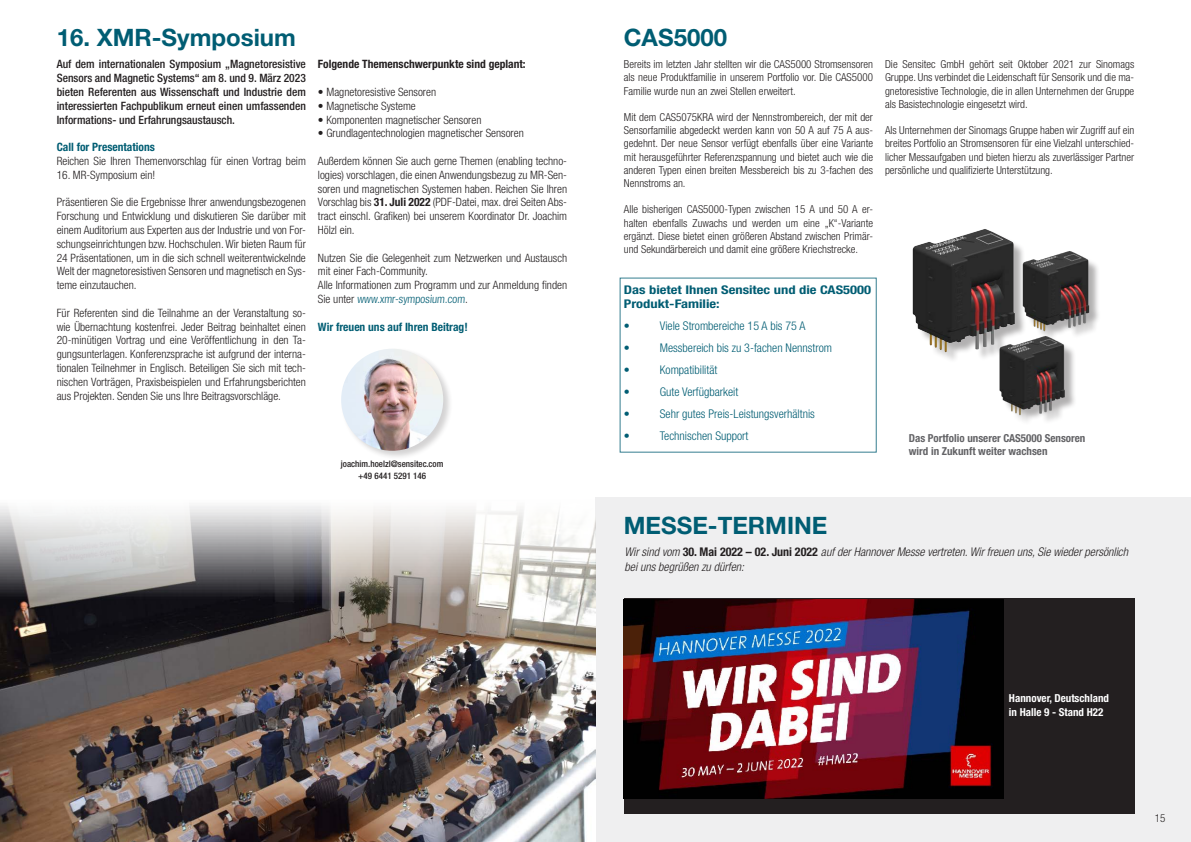
<style>
.page{position:relative;width:1191px;height:842px;background:#fff}
.page>*{position:absolute;margin:0;border:0;box-sizing:border-box;transform-origin:0 0}
.t1{font:700 24px "Helvetica Neue LT Std";color:#005d73}
.t2{font:300 condensed 12px "Helvetica Neue LT Std";color:#005d73}
.t3{font:italic 300 condensed 12px/14.4px "Helvetica Neue LT Std";color:#231f20}
.t4{font:700 condensed 12px "Helvetica Neue LT Std";color:#005d73;scale:1.21 1}
.t5{font:300 condensed 11.5px/13.8px "Helvetica Neue LT Std";color:#231f20;text-align:justify}
.t6{font:500 condensed 11.5px/13.8px "Helvetica Neue LT Std";color:#231f20;text-align:justify}
.t7{font:700 condensed 11.5px "Helvetica Neue LT Std";color:#005d73}
.t8{font:700 condensed 11.5px "Helvetica Neue LT Std";color:#231f20}
.t9{font:300 condensed 11px/13.2px "Helvetica Neue LT Std";color:#231f20;text-align:justify}
.t10{font:700 condensed 11px/13.2px "Helvetica Neue LT Std";color:#636366}
.t11{font:700 condensed 11px "Helvetica Neue LT Std";color:#fff}
.t12{font:500 condensed 9px "Helvetica Neue LT Std";color:#231f20}
.s1{font-weight:700}
.s2{color:#005d73}
.s3{font-weight:700;font-style:normal}
</style>
<div class="page">
<div style="left:595px;top:497px;width:596px;height:345px;background:#efeff0"></div>
<div style="left:914px;top:231px;width:186px;height:195px;background:#231f20;opacity:.35"></div>
<img style="left:912px;top:229px;width:106px;height:125px">
<img style="left:1020px;top:251px;width:71px;height:81px">
<img style="left:996px;top:335px;width:72px;height:81px">
<img style="left:0;top:506px;width:595px;height:336px">
<div style="left:340px;top:348px;width:113px;height:113px;background:#231f20;opacity:.2"></div>
<img style="left:341px;top:349px;width:102px;height:102px;border-radius:51px">
<div style="left:624px;top:598px;width:510px;height:216px;background:#231f20"></div>
<img style="left:624px;top:599px;width:379px;height:199px">
<p class="t1" style="left:57px;top:23px;width:241px">16. XMR-Symposium</p>
<p class="t6" style="left:57px;top:57px;width:251px">Auf dem internationalen Symposium „Magnetoresistive Sensors and Magnetic Systems“ am 8. und 9. März 2023 bieten Referenten aus Wissenschaft und Industrie dem interessierten Fachpublikum erneut einen umfassenden Informations- und Erfahrungsaustausch.</p>
<p class="t7" style="left:57px;top:140px;width:100px">Call for Presentations</p>
<p class="t5" style="left:57px;top:154px;width:251px">Reichen Sie Ihren Themenvorschlag für einen Vortrag beim</p>
<p class="t5" style="left:57px;top:168px;width:100px">16. MR-Symposium ein!</p>
<p class="t5" style="left:57px;top:195px;width:251px">Präsentieren Sie die Ergebnisse Ihrer anwendungsbezogenen Forschung und Entwicklung und diskutieren Sie darüber mit einem Auditorium aus Experten aus der Industrie und von For&shy;schungseinrichtungen bzw. Hochschulen. Wir bieten Raum für 24 Präsentationen, um in die sich schnell weiterentwickelnde Welt der magnetoresistiven Sensoren und magnetisch en Sys&shy;teme einzutauchen.</p>
<p class="t5" style="left:57px;top:306px;width:251px">Für Referenten sind die Teilnahme an der Veranstaltung so&shy;wie Übernachtung kostenfrei. Jeder Beitrag beinhaltet einen 20-minütigen Vortrag und eine Veröffentlichung in den Ta&shy;gungsunterlagen. Konferenzsprache ist aufgrund der interna&shy;tionalen Teilnehmer in Englisch. Beteiligen Sie sich mit tech&shy;nischen Vorträgen, Praxisbeispielen und Erfahrungsberichten aus Projekten. Senden Sie uns Ihre Beitragsvorschläge.</p>
<p class="t8" style="left:318px;top:57px;width:209px">Folgende Themenschwerpunkte sind geplant:</p>
<p class="t5" style="left:318px;top:85px;width:120px">• Magnetoresistive Sensoren</p>
<p class="t5" style="left:318px;top:99px;width:99px">• Magnetische Systeme</p>
<p class="t5" style="left:318px;top:113px;width:165px">• Komponenten magnetischer Sensoren</p>
<p class="t5" style="left:318px;top:126px;width:207px">• Grundlagentechnologien magnetischer Sensoren</p>
<p class="t5" style="left:318px;top:154px;width:251px">Außerdem können Sie auch gerne Themen (enabling techno&shy;logies) vorschlagen, die einen Anwendungsbezug zu MR-Sen&shy;soren und magnetischen Systemen haben. Reichen Sie Ihren Vorschlag bis <span class="s1">31. Juli 2022</span> (PDF-Datei, max. drei Seiten Abs&shy;tract einschl. Grafiken) bei unserem Koordinator Dr. Joachim Hölzl ein.</p>
<p class="t5" style="left:318px;top:251px;width:251px">Nutzen Sie die Gelegenheit zum Netzwerken und Austausch mit einer Fach-Community.</p>
<p class="t5" style="left:318px;top:278px;width:251px">Alle Informationen zum Programm und zur Anmeldung finden<br>Sie unter <span class="s2">www.xmr-symposium.com</span>.</p>
<p class="t7" style="left:318px;top:320px;width:151px">Wir freuen uns auf Ihren Beitrag!</p>
<p class="t12" style="left:341px;top:458px;width:104px">joachim.hoelzl@sensitec.com</p>
<p class="t12" style="left:358px;top:470px;width:70px">+49 6441 5291 146</p>
<p class="t1" style="left:624px;top:23px;width:105px">CAS5000</p>
<p class="t9" style="left:624px;top:58px;width:251px">Bereits im letzten Jahr stellten wir die CAS5000 Stromsensoren als neue Produktfamilie in unserem Portfolio vor. Die CAS5000<br>Familie wurde nun an zwei Stellen erweitert.</p>
<p class="t9" style="left:624px;top:110px;width:251px">Mit dem CAS5075KRA wird der Nennstrombereich, der mit der Sensorfamilie abgedeckt werden kann von 50 A auf 75 A aus&shy;gedehnt. Der neue Sensor verfügt ebenfalls über eine Variante mit herausgeführter Referenzspannung und bietet auch wie die anderen Typen einen breiten Messbereich bis zu 3-fachen des Nennstroms an.</p>
<p class="t9" style="left:624px;top:203px;width:251px">Alle bisherigen CAS5000-Typen zwischen 15 A und 50 A er&shy;halten ebenfalls Zuwachs und werden um eine „K“-Variante ergänzt. Diese bietet einen größeren Abstand zwischen Primär&shy;und Sekundärbereich und damit eine größere Kriechstrecke.</p>
<p class="t4" style="left:624px;top:282px;width:206px">Das bietet Ihnen Sensitec und die CAS5000</p>
<p class="t4" style="left:624px;top:297px;width:81px">Produkt-Familie:</p>
<p class="t2" style="left:624px;top:319px;width:7px">•</p>
<p class="t2" style="left:660px;top:319px;width:147px">Viele Strombereiche 15 A bis 75 A</p>
<p class="t2" style="left:624px;top:341px;width:7px">•</p>
<p class="t2" style="left:660px;top:341px;width:174px">Messbereich bis zu 3-fachen Nennstrom</p>
<p class="t2" style="left:624px;top:363px;width:7px">•</p>
<p class="t2" style="left:660px;top:363px;width:59px">Kompatibilität</p>
<p class="t2" style="left:624px;top:385px;width:7px">•</p>
<p class="t2" style="left:660px;top:385px;width:80px">Gute Verfügbarkeit</p>
<p class="t2" style="left:624px;top:407px;width:7px">•</p>
<p class="t2" style="left:660px;top:407px;width:156px">Sehr gutes Preis-Leistungsverhältnis</p>
<p class="t2" style="left:624px;top:429px;width:7px">•</p>
<p class="t2" style="left:660px;top:429px;width:90px">Technischen Support</p>
<p class="t9" style="left:885px;top:58px;width:251px">Die Sensitec GmbH gehört seit Oktober 2021 zur Sinomags Gruppe. Uns verbindet die Leidenschaft für Sensorik und die ma&shy;gnetoresistive Technologie, die in allen Unternehmen der Gruppe als Basistechnologie eingesetzt wird.</p>
<p class="t9" style="left:885px;top:124px;width:251px">Als Unternehmen der Sinomags Gruppe haben wir Zugriff auf ein breites Portfolio an Stromsensoren für eine Vielzahl unterschied&shy;licher Messaufgaben und bieten hierzu als zuverlässiger Partner persönliche und qualifizierte Unterstützung.</p>
<p class="t10" style="left:909px;top:431px;width:178px">Das Portfolio unserer CAS5000 Sensoren wird in Zukunft weiter wachsen</p>
<p class="t1" style="left:624px;top:510px;width:205px">MESSE-TERMINE</p>
<p class="t3" style="left:624px;top:545px;width:505px">Wir sind vom <span class="s3">30. Mai 2022 – 02. Juni 2022</span> auf der Hannover Messe vertreten. Wir freuen uns, Sie wieder persönlich bei uns begrüßen zu dürfen:</p>
<p class="t11" style="left:1009px;top:692px;width:102px">Hannover, Deutschland</p>
<p class="t11" style="left:1009px;top:705px;width:96px">in Halle 9 - Stand H22</p>
<p class="t9" style="left:1154px;top:811px;width:12px">15</p>
</div>
